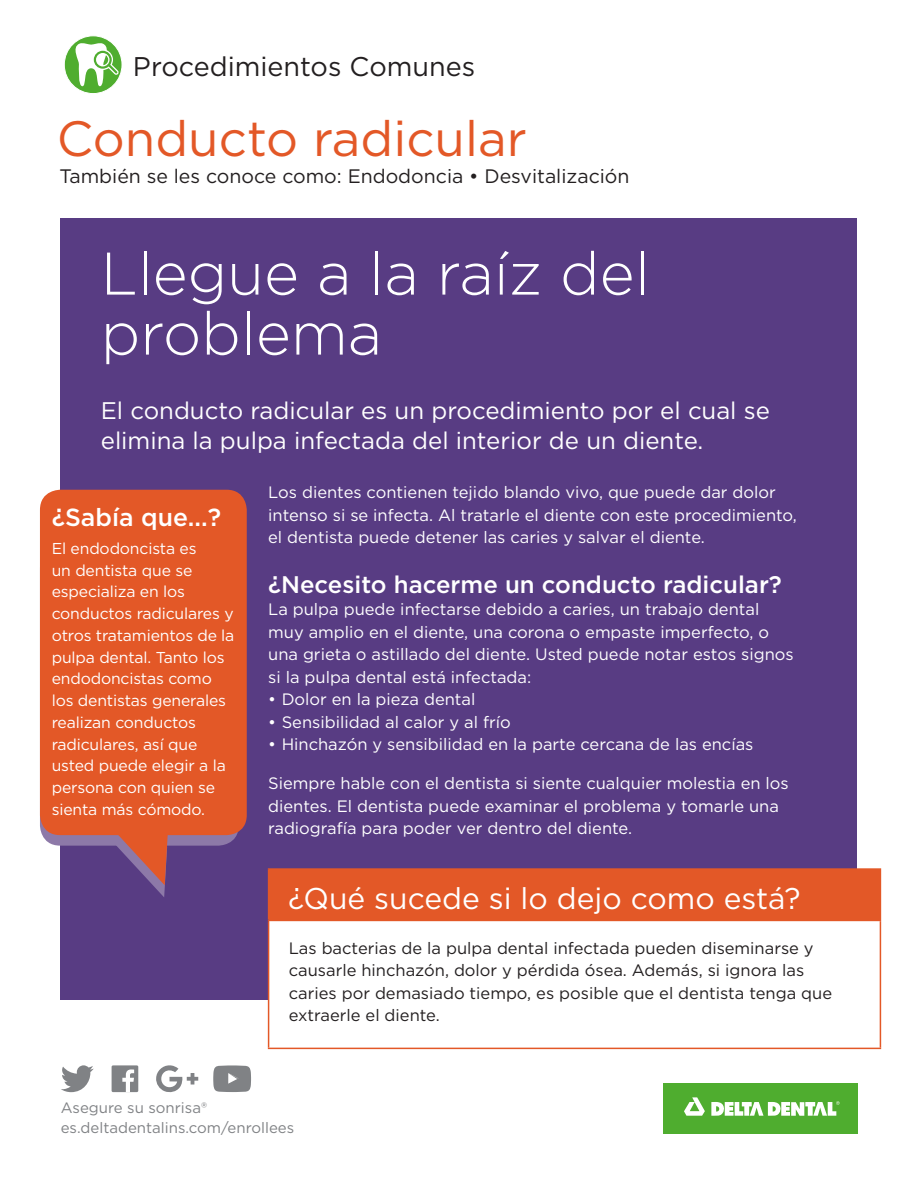
<style>
.page{position:relative;width:918px;height:1188px;background:#fff}
.page>*{position:absolute;margin:0;border:0;box-sizing:border-box;transform-origin:0 0}
.t1{font:300 60px/60px "Gotham";color:#fff}
.t2{font:49.5px "Gotham";color:#e35827}
.t3{font:30px "Gotham";color:#fff}
.t4{font:27px "Gotham";color:#231f20}
.t5{font:500 24.75px "Gotham";color:#fff}
.t6{font:24px/30px "Gotham";color:#fff}
.t7{font:500 24px "Gotham";color:#fff}
.t8{font:19.5px "Gotham";color:#231f20}
.t9{font:16.5px/22.5px "Gotham";color:#fff}
.t10{font:16.5px/22.5px "Gotham";color:#231f20}
.t11{font:15.75px/21.8px "Gotham";letter-spacing:-.01em;color:#fff}
.t12{font:15px "Gotham";color:#808285}
</style>
<div class="page">
<div style="left:61px;top:218px;width:796px;height:782px;background:#583c83"></div>
<svg style="left:64px;top:36px;width:58px;height:58px"></svg>
<div style="left:64px;top:35px;width:58px;height:59px;border:1px solid #fff;border-radius:50%"></div>
<svg style="left:71px;top:42px;width:48px;height:44px"></svg>
<div style="left:663px;top:1084px;width:194px;height:50px;background:#4fad2f"></div>
<svg style="left:684px;top:1097px;width:21px;height:19px"></svg>
<svg style="left:711px;top:1101px;width:129px;height:15px"></svg>
<svg style="left:61px;top:1065px;width:33px;height:27px"></svg>
<svg style="left:156px;top:1065px;width:42px;height:28px"></svg>
<svg style="left:213px;top:1065px;width:38px;height:27px"></svg>
<div style="left:112px;top:1065px;width:26px;height:27px;background:#808285"></div>
<svg style="left:122px;top:1069px;width:12px;height:23px"></svg>
<div style="left:40px;top:548px;width:199px;height:298px;background:#8d79a8;border-radius:20px"></div>
<svg style="left:112px;top:835px;width:56px;height:62px"></svg>
<div style="left:40px;top:490px;width:207px;height:345px;background:#e35827;border-radius:20px"></div>
<div style="left:269px;top:869px;width:611px;height:51px;background:#e35827"></div>
<div style="left:269px;top:920px;width:611px;height:128px;background:#fff"></div>
<hr style="left:268px;top:920px;width:613px;height:1px;background:#e35827">
<hr style="left:268px;top:868px;width:613px;height:2px;background:#e35827">
<hr style="left:268px;top:870px;width:1px;height:50px;background:#e35827">
<hr style="left:880px;top:870px;width:1px;height:50px;background:#e35827">
<hr style="left:268px;top:921px;width:1px;height:127px;background:#e35827">
<hr style="left:880px;top:921px;width:1px;height:127px;background:#e35827">
<hr style="left:268px;top:1048px;width:613px;height:1px;background:#e35827">
<p class="t4" style="left:133px;top:49px;width:344px">Procedimientos Comunes</p>
<p class="t2" style="left:57px;top:107px;width:472px">Conducto radicular</p>
<p class="t8" style="left:59px;top:164px;width:572px">También se les conoce como: Endodoncia • Desvitalización</p>
<p class="t1" style="left:101px;top:242px;width:550px">Llegue a la raíz del problema</p>
<p class="t6" style="left:101px;top:395px;width:671px">El conducto radicular es un procedimiento por el cual se elimina la pulpa infectada del interior de un diente.</p>
<p class="t5" style="left:52px;top:501px;width:171px">¿Sabía que...?</p>
<p class="t11" style="left:52px;top:537px;width:184px">El endodoncista es<br>un dentista que se especializa en los conductos radiculares y otros tratamientos de la pulpa dental. Tanto los endodoncistas como los dentistas generales realizan conductos radiculares, así que usted puede elegir a la persona con quien se sienta más cómodo.</p>
<p class="t9" style="left:268px;top:481px;width:530px">Los dientes contienen tejido blando vivo, que puede dar dolor intenso si se infecta. Al tratarle el diente con este procedimiento, el dentista puede detener las caries y salvar el diente.</p>
<p class="t7" style="left:268px;top:569px;width:515px">¿Necesito hacerme un conducto radicular?</p>
<p class="t9" style="left:268px;top:598px;width:527px">La pulpa puede infectarse debido a caries, un trabajo dental muy amplio en el diente, una corona o empaste imperfecto, o una grieta o astillado del diente. Usted puede notar estos signos si la pulpa dental está infectada:</p>
<p class="t9" style="left:268px;top:688px;width:209px">• Dolor en la pieza dental</p>
<p class="t9" style="left:268px;top:710px;width:244px">• Sensibilidad al calor y al frío</p>
<p class="t9" style="left:268px;top:733px;width:487px">• Hinchazón y sensibilidad en la parte cercana de las encías</p>
<p class="t9" style="left:268px;top:772px;width:522px">Siempre hable con el dentista si siente cualquier molestia en los dientes. El dentista puede examinar el problema y tomarle una radiografía para poder ver dentro del diente.</p>
<p class="t3" style="left:288px;top:879px;width:514px">¿Qué sucede si lo dejo como está?</p>
<p class="t10" style="left:289px;top:936px;width:545px">Las bacterias de la pulpa dental infectada pueden diseminarse y causarle hinchazón, dolor y pérdida ósea. Además, si ignora las caries por demasiado tiempo, es posible que el dentista tenga que extraerle el diente.</p>
<p class="t12" style="left:61px;top:1098px;width:148px">Asegure su sonrisa®</p>
<p class="t12" style="left:61px;top:1118px;width:235px">es.deltadentalins.com/enrollees</p>
</div>
